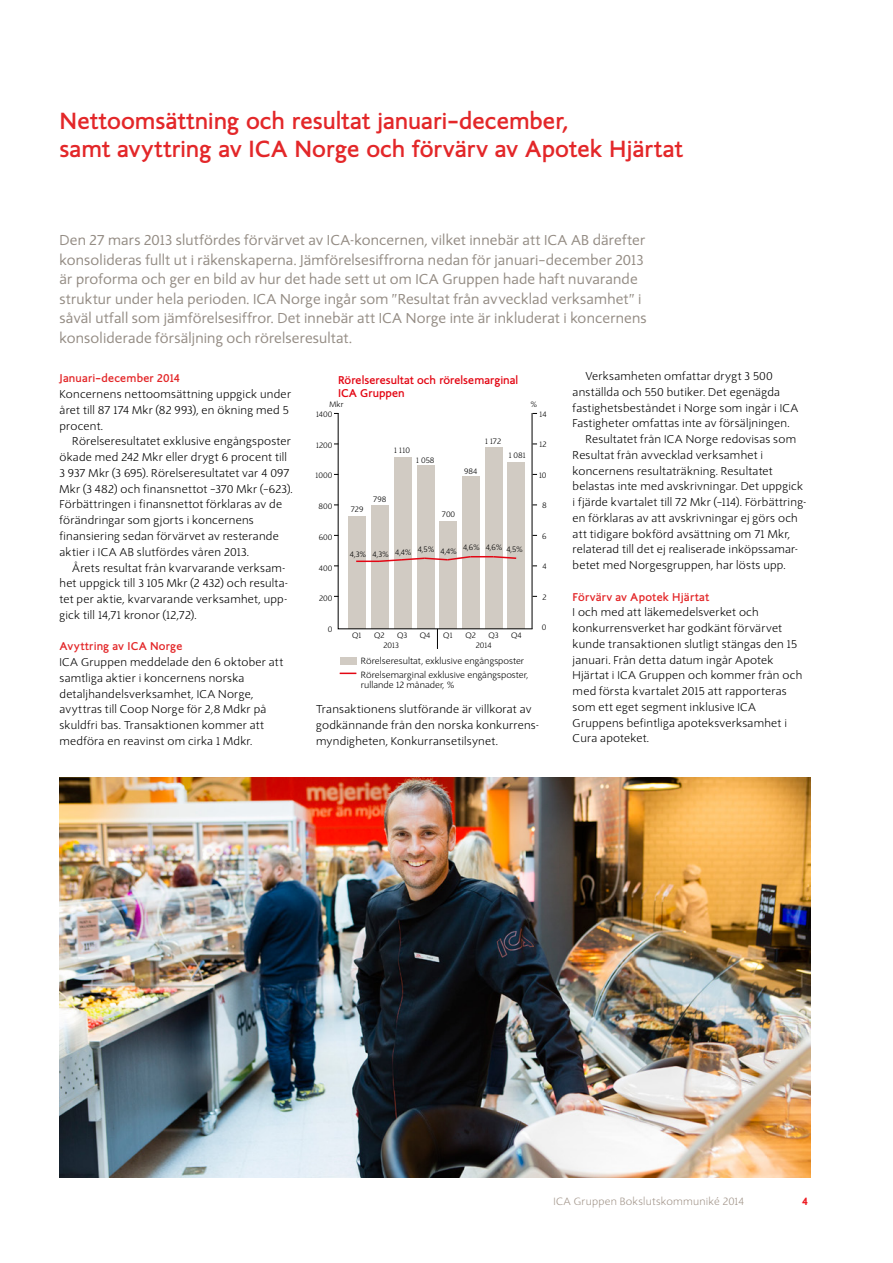
<style>
.page{position:relative;width:893px;height:1263px;background:#fff}
.page>*{position:absolute;margin:0;border:0;box-sizing:border-box;transform-origin:0 0}
.t1{font:700 23.25px/27.8px "ICA Sans Serif";letter-spacing:-.01em;color:#e32729}
.t2{font:14.25px/19.5px "ICA Sans Serif";letter-spacing:.01em;color:#948c84}
.t3{font:300 11.25px/15.8px "ICA Sans Serif";letter-spacing:.015em;color:#000}
.t4{font:700 11.25px "ICA Sans Serif";letter-spacing:.01em;color:#e32729}
.t5{font:700 11.25px/12.8px "ICA Sans Serif";color:#e30613}
.t6{font:300 10.5px "ICA Sans Serif";letter-spacing:.02em;color:#a2958a}
.t7{font:900 10.5px "ICA Sans Serif";color:#ed1d24}
.t8{font:300 9px/13.5px "ICA Sans Serif";color:#000}
.t9{font:300 7.8px "ICA Sans Serif";color:#000}
</style>
<div class="page">
<img style="left:60px;top:777px;width:750px;height:401px">
<div style="left:340px;top:657px;width:16px;height:7px;background:#d1cbc3"></div>
<svg style="left:340px;top:673px;width:16px;height:1px"></svg>
<svg style="left:334px;top:413px;width:203px;height:236px"></svg>
<h1 class="t1" style="left:60px;top:107px;width:625px">Nettoomsättning och resultat januari–december,<br>samt avyttring av ICA Norge och förvärv av Apotek Hjärtat</h1>
<p class="t2" style="left:60px;top:231px;width:589px">Den 27 mars 2013 slutfördes förvärvet av ICA-koncernen, vilket innebär att ICA AB därefter konsolideras fullt ut i räkenskaperna. Jämförelsesiffrorna nedan för januari–december 2013 är proforma och ger en bild av hur det hade sett ut om ICA Gruppen hade haft nuvarande struktur under hela perioden. ICA Norge ingår som ”Resultat från avvecklad verksamhet” i såväl utfall som jämförelsesiffror. Det innebär att ICA Norge inte är inkluderat i koncernens konsoliderade försäljning och rörelseresultat.</p>
<p class="t4" style="left:60px;top:372px;width:122px">Januari–december 2014</p>
<p class="t3" style="left:60px;top:387px;width:233px">Koncernens nettoomsättning uppgick under året till 87 174 Mkr (82 993), en ökning med 5 procent.</p>
<p class="t3" style="left:60px;top:434px;width:235px;text-indent:13px">Rörelseresultatet exklusive engångsposter ökade med 242 Mkr eller drygt 6 procent till 3 937 Mkr (3 695). Rörelseresultatet var 4 097<br>Mkr (3 482) och finansnettot –370 Mkr (–623).<br>Förbättringen i finansnettot förklaras av de förändringar som gjorts i koncernens finansiering sedan förvärvet av resterande aktier i ICA AB slutfördes våren 2013.</p>
<p class="t3" style="left:60px;top:560px;width:230px;text-indent:13px">Årets resultat från kvarvarande verksam&shy;het uppgick till 3 105 Mkr (2 432) och resulta&shy;tet per aktie, kvarvarande verksamhet, upp&shy;gick till 14,71 kronor (12,72).</p>
<p class="t4" style="left:60px;top:639px;width:125px">Avyttring av ICA Norge</p>
<p class="t3" style="left:60px;top:654px;width:225px">ICA Gruppen meddelade den 6 oktober att samtliga aktier i koncernens norska detaljhandelsverksamhet, ICA Norge, avyttras till Coop Norge för 2,8 Mdkr på skuldfri bas. Transaktionen kommer att medföra en reavinst om cirka 1 Mdkr.</p>
<p class="t5" style="left:338px;top:374px;width:182px">Rörelseresultat och rörelsemarginal<br>ICA Gruppen</p>
<p class="t9" style="left:329px;top:400px;width:16px">Mkr</p>
<p class="t9" style="left:530px;top:400px;width:8px">%</p>
<p class="t9" style="left:316px;top:409px;width:18px">1400</p>
<p class="t9" style="left:540px;top:410px;width:9px">14</p>
<p class="t9" style="left:316px;top:440px;width:18px">1200</p>
<p class="t9" style="left:394px;top:446px;width:17px">1 110</p>
<p class="t9" style="left:416px;top:455px;width:20px">1 058</p>
<p class="t9" style="left:485px;top:437px;width:18px">1 172</p>
<p class="t9" style="left:509px;top:451px;width:19px">1 081</p>
<p class="t9" style="left:539px;top:440px;width:9px">12</p>
<p class="t9" style="left:316px;top:471px;width:18px">1000</p>
<p class="t9" style="left:464px;top:467px;width:15px">984</p>
<p class="t9" style="left:539px;top:470px;width:9px">10</p>
<p class="t9" style="left:319px;top:502px;width:15px">800</p>
<p class="t9" style="left:351px;top:504px;width:14px">729</p>
<p class="t9" style="left:373px;top:494px;width:15px">798</p>
<p class="t9" style="left:442px;top:509px;width:15px">700</p>
<p class="t9" style="left:542px;top:501px;width:6px">8</p>
<p class="t9" style="left:319px;top:532px;width:15px">600</p>
<p class="t9" style="left:542px;top:531px;width:6px">6</p>
<p class="t9" style="left:350px;top:548px;width:108px">4,3% 4,3% 4,4% 4,5% 4,4%</p>
<p class="t9" style="left:463px;top:543px;width:61px">4,6% 4,6% 4,5%</p>
<p class="t9" style="left:319px;top:563px;width:15px">400</p>
<p class="t9" style="left:542px;top:562px;width:6px">4</p>
<p class="t9" style="left:319px;top:594px;width:15px">200</p>
<p class="t9" style="left:542px;top:592px;width:6px">2</p>
<p class="t9" style="left:328px;top:625px;width:6px">0</p>
<p class="t9" style="left:352px;top:631px;width:11px">Q1</p>
<p class="t9" style="left:374px;top:631px;width:12px">Q2</p>
<p class="t9" style="left:397px;top:631px;width:12px">Q3</p>
<p class="t9" style="left:420px;top:631px;width:12px">Q4</p>
<p class="t9" style="left:443px;top:631px;width:11px">Q1</p>
<p class="t9" style="left:465px;top:631px;width:12px">Q2</p>
<p class="t9" style="left:488px;top:631px;width:12px">Q3</p>
<p class="t9" style="left:511px;top:631px;width:12px">Q4</p>
<p class="t9" style="left:542px;top:623px;width:6px">0</p>
<p class="t9" style="left:384px;top:640px;width:17px">2013</p>
<p class="t9" style="left:476px;top:640px;width:17px">2014</p>
<p class="t8" style="left:361px;top:654px;width:169px">Rörelseresultat, exklusive engångsposter<br>Rörelsemarginal exklusive engångsposter,</p>
<p class="t8" style="left:361px;top:678px;width:95px">rullande 12 månader, %</p>
<p class="t3" style="left:316px;top:702px;width:225px">Transaktionens slutförande är villkorat av godkännande från den norska konkurrens&shy;myndigheten, Konkurransetilsynet.</p>
<p class="t3" style="left:585px;top:368px;width:189px">Verksamheten omfattar drygt 3 500</p>
<p class="t3" style="left:573px;top:384px;width:209px">anställda och 550 butiker. Det egenägda</p>
<p class="t3" style="left:573px;top:400px;width:227px">fastighetsbeståndet i Norge som ingår i ICA</p>
<p class="t3" style="left:573px;top:416px;width:219px">Fastigheter omfattas inte av försäljningen.</p>
<p class="t3" style="left:585px;top:431px;width:212px">Resultatet från ICA Norge redovisas som</p>
<p class="t3" style="left:573px;top:447px;width:192px">Resultat från avvecklad verksamhet i</p>
<p class="t3" style="left:573px;top:463px;width:202px">koncernens resultaträkning. Resultatet</p>
<p class="t3" style="left:573px;top:479px;width:232px">belastas inte med avskrivningar. Det uppgick</p>
<p class="t3" style="left:573px;top:494px;width:235px">i fjärde kvartalet till 72 Mkr (–114). Förbättring-</p>
<p class="t3" style="left:573px;top:510px;width:227px">en förklaras av att avskrivningar ej görs och</p>
<p class="t3" style="left:573px;top:526px;width:219px">att tidigare bokförd avsättning om 71 Mkr,</p>
<p class="t3" style="left:573px;top:542px;width:227px">relaterad till det ej realiserade inköpssamar-</p>
<p class="t3" style="left:573px;top:557px;width:215px">betet med Norgesgruppen, har lösts upp.</p>
<p class="t4" style="left:573px;top:590px;width:138px">Förvärv av Apotek Hjärtat</p>
<p class="t3" style="left:573px;top:605px;width:231px">I och med att läkemedelsverket och konkurrensverket har godkänt förvärvet kunde transaktionen slutligt stängas den 15 januari. Från detta datum ingår Apotek Hjärtat i ICA Gruppen och kommer från och med första kvartalet 2015 att rapporteras som ett eget segment inklusive ICA Gruppens befintliga apoteksverksamhet i Cura apoteket.</p>
<p class="t6" style="left:554px;top:1195px;width:192px">ICA Gruppen Bokslutskommuniké 2014</p>
<p class="t7" style="left:802px;top:1195px;width:7px">4</p>
</div>
